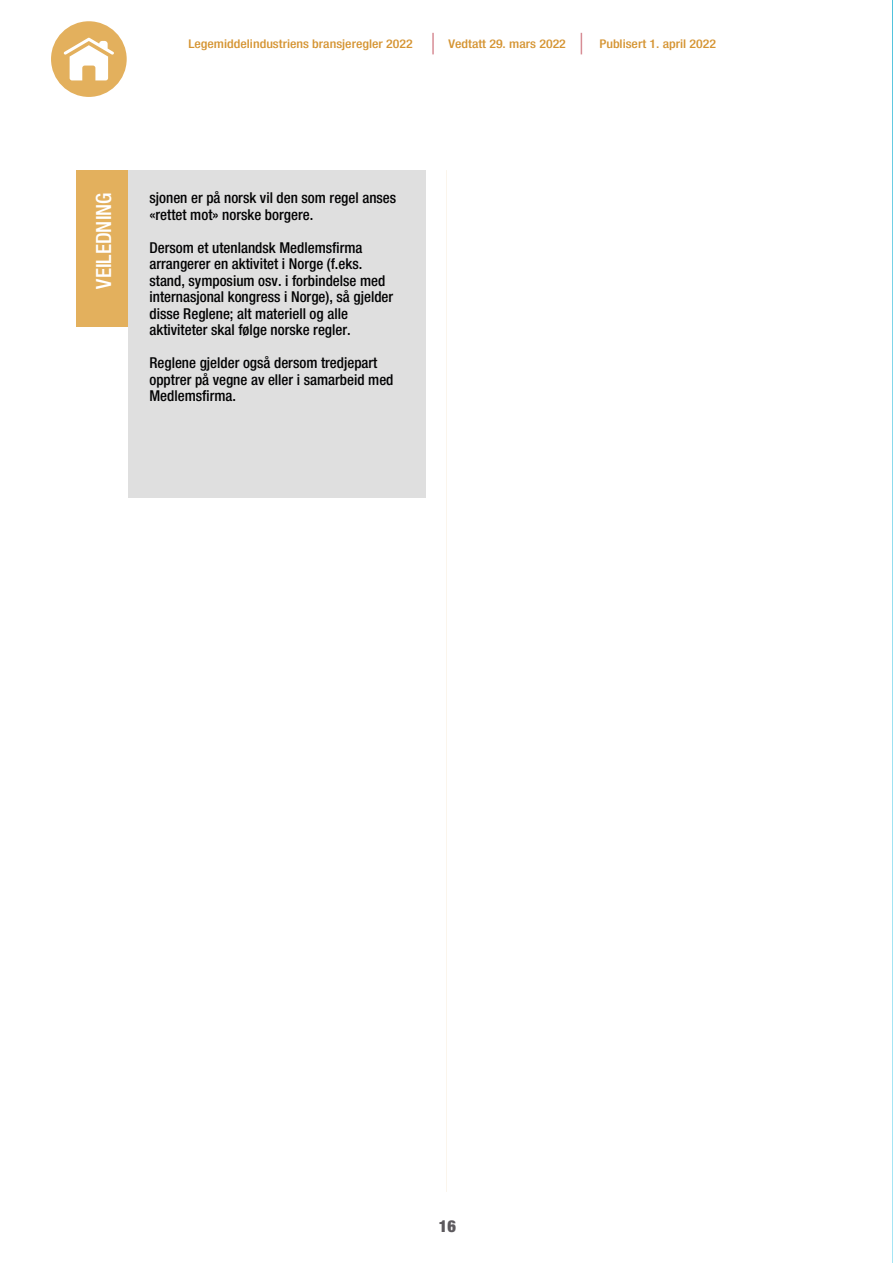
<style>
.page{position:relative;width:893px;height:1263px;background:#fff}
.page>*{position:absolute;margin:0;border:0;box-sizing:border-box;transform-origin:0 0}
.t1{font:21px "Helvetica Neue LT 67 Md Cn";color:#fff}
.t2{font:16.5px "Helvetica Neue LT 97 Blk Cn";color:#5d5a5e}
.t3{font:15px/16.5px "Helvetica Neue LT 67 Md Cn";color:#020203}
.t4{font:12px "Helvetica Neue LT 67 Md Cn";color:#d59432;scale:1.15 1}
</style>
<div class="page">
<svg style="left:892px;top:0;width:1px;height:1263px"></svg>
<hr style="left:432px;top:33px;width:2px;height:21px;background:#d78d95">
<svg style="left:581px;top:33px;width:1px;height:21px"></svg>
<hr style="left:446px;top:170px;width:1px;height:1022px;background:#d59432">
<svg style="left:51px;top:21px;width:76px;height:76px"></svg>
<div style="left:128px;top:170px;width:298px;height:327px;background:#dfdfdf"></div>
<div style="left:76px;top:170px;width:52px;height:157px;background:#e3b05d"></div>
<p class="t4" style="left:188px;top:37px;width:196px">Legemiddelindustriens bransjeregler 2022</p>
<p class="t4" style="left:448px;top:37px;width:104px">Vedtatt 29. mars 2022</p>
<p class="t4" style="left:599px;top:37px;width:103px">Publisert 1. april 2022</p>
<h1 class="t1" style="left:91px;top:288px;width:98px;rotate:-90deg">VEILEDNING</h1>
<p class="t3" style="left:149px;top:190px;width:248px">sjonen er på norsk vil den som regel anses «rettet mot» norske borgere.</p>
<p class="t3" style="left:149px;top:239px;width:245px">Dersom et utenlandsk Medlemsfirma arrangerer en aktivitet i Norge (f.eks. stand, symposium osv. i forbindelse med internasjonal kongress i Norge), så gjelder disse Reglene; alt materiell og alle aktiviteter skal følge norske regler.</p>
<p class="t3" style="left:149px;top:355px;width:246px">Reglene gjelder også dersom tredjepart opptrer på vegne av eller i samarbeid med<br>Medlemsfirma.</p>
<p class="t2" style="left:439px;top:1216px;width:19px">16</p>
</div>
